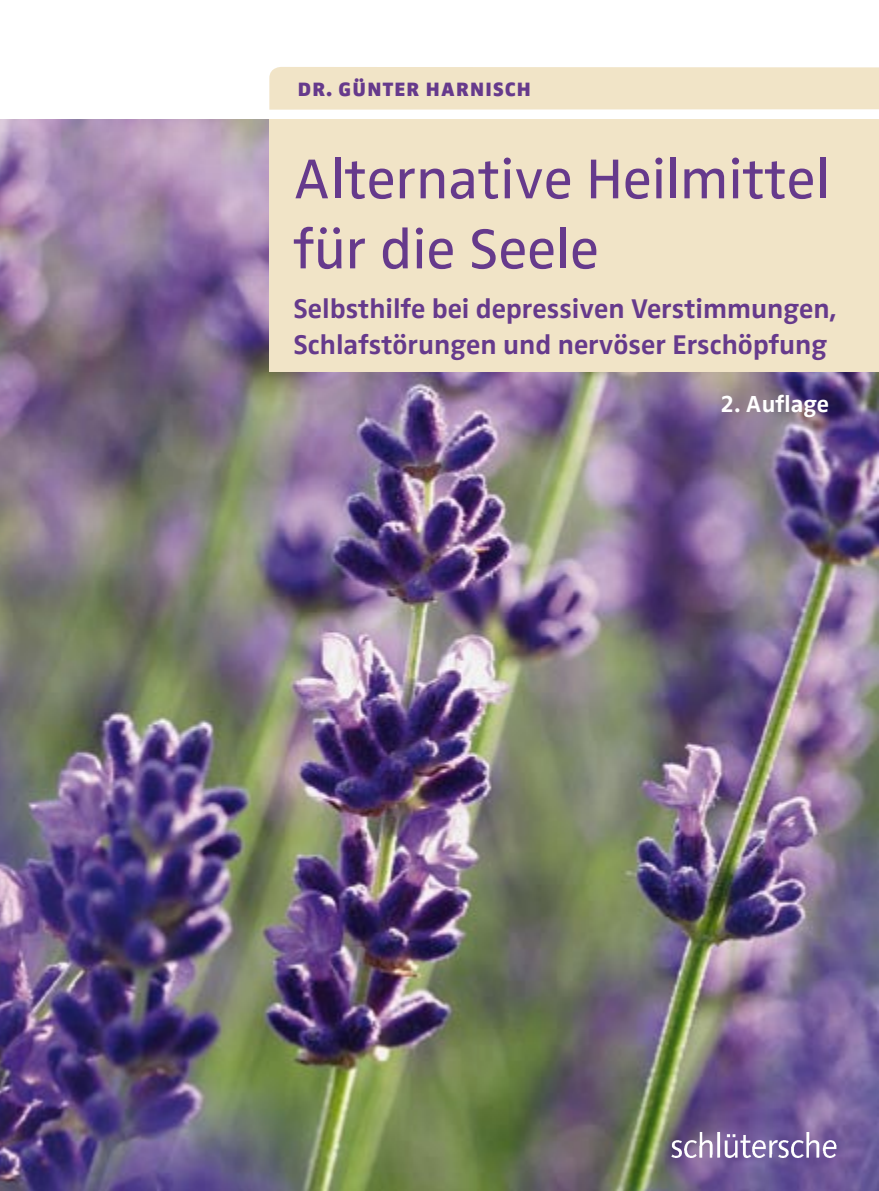
<style>
.page{position:relative;width:879px;height:1191px;background:#fff}
.page>*{position:absolute;margin:0;border:0;box-sizing:border-box;transform-origin:0 0}
.t1{font:58px/70px "Zwo Pro";color:#663a8c}
.t2{font:700 28px/36px "Zwo Pro";color:#663a8c}
.t3{font:700 24px "Zwo Pro";color:#fff}
.t4{font:900 20px "Zwo Pro";letter-spacing:.06em;color:#663a8c}
</style>
<div class="page">
<img style="left:0;top:119px;width:879px;height:1072px">
<div style="left:269px;top:67px;width:610px;height:43px;background:#f1e4c7"></div>
<div style="left:269px;top:119px;width:610px;height:252px;background:#f1e4c7"></div>
<img style="left:669px;top:1130px;width:170px;height:30px">
<p class="t4" style="left:298px;top:77px;width:232px">DR. GÜNTER HARNISCH</p>
<h1 class="t1" style="left:293px;top:145px;width:537px">Alternative Heilmittel für die Seele</h1>
<p class="t2" style="left:293px;top:291px;width:544px">Selbsthilfe bei depressiven Verstimmungen,<br>Schlafstörungen und nervöser Erschöpfung</p>
<p class="t3" style="left:720px;top:390px;width:110px">2. Auflage</p>
</div>
